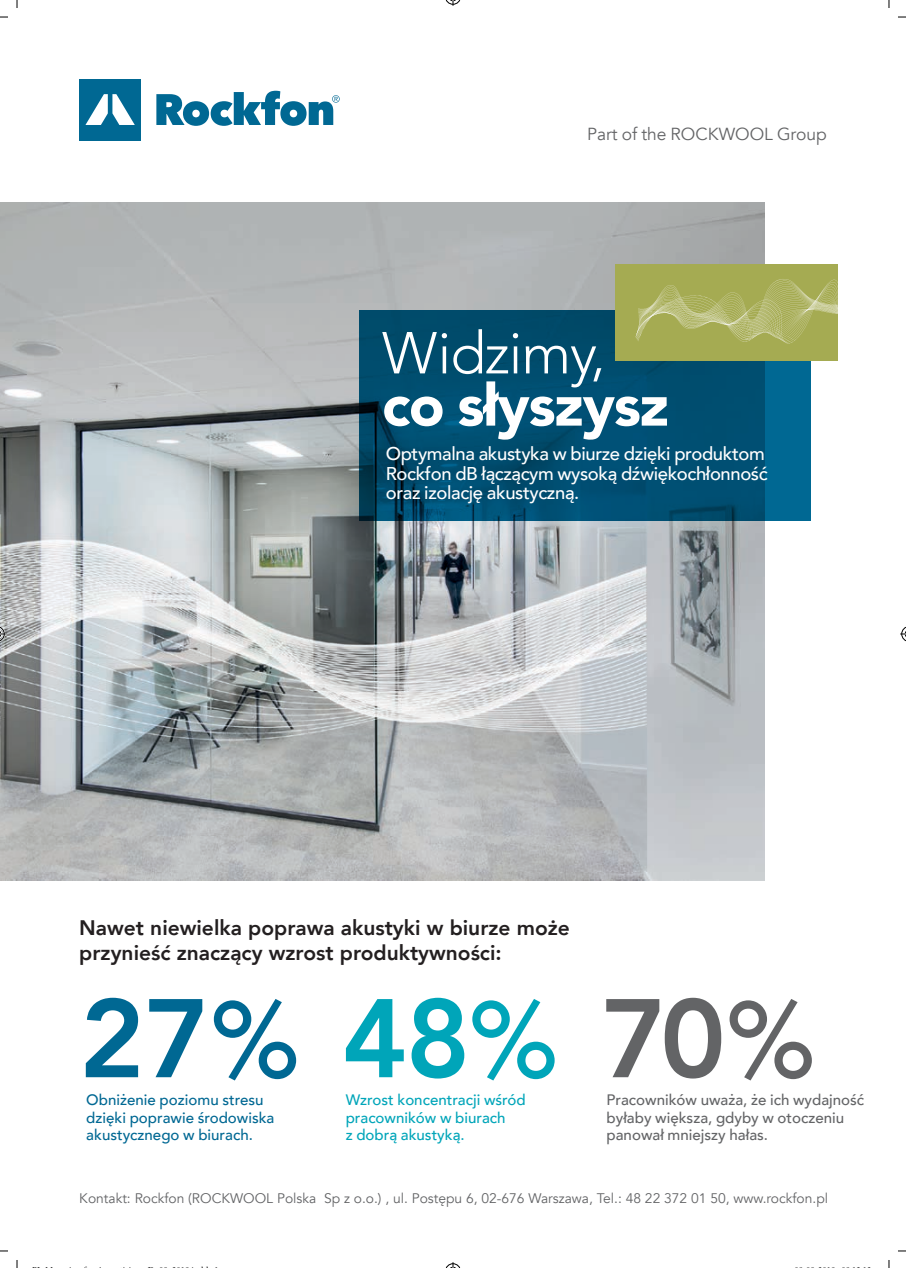
<style>
.page{position:relative;width:906px;height:1268px;background:#fff}
.page>*{position:absolute;margin:0;border:0;box-sizing:border-box;transform-origin:0 0}
.t1{font:800 110.25px "Avenir";color:#006893}
.t2{font:900 58.5px "Avenir";letter-spacing:-.02em;color:#fff}
.t3{font:300 58.5px "Avenir";letter-spacing:-.02em;color:#fff}
.t4{font:800 21px/25.2px "Avenir";color:#231f20}
.t5{font:500 18.45px/19.6px "Avenir";letter-spacing:-.02em;color:#fff}
.t6{font:17.4px "Avenir";color:#636466}
.t7{font:500 15.15px/17.2px "Avenir";color:#636466}
.t8{font:500 15.15px/17.2px "Avenir";color:#006893}
.t9{font:500 15.15px/17.2px "Avenir";color:#00a5b9}
.t10{font:13.8px "Avenir";color:#636466}
.s1{font-weight:500;font-size:105.75px}
.s2{color:#00a5b9}
.s3{font-weight:500;font-size:105.75px;color:#00a5b9}
.s4{color:#636466}
.s5{font-weight:500;font-size:105.75px;color:#636466}
</style>
<div class="page">
<svg style="left:156px;top:91px;width:184px;height:35px"></svg>
<div style="left:79px;top:79px;width:62px;height:61px;background:#006893"></div>
<svg style="left:85px;top:94px;width:50px;height:31px"></svg>
<img style="left:0;top:202px;width:764px;height:678px">
<svg style="left:359px;top:310px;width:452px;height:210px;background:#004f71"></svg>
<div style="left:615px;top:264px;width:222px;height:96px;background:#a5ab52"></div>
<svg style="left:635px;top:276px;width:203px;height:70px"></svg>
<svg style="left:0;top:16px;width:8px;height:2px"></svg>
<svg style="left:898px;top:16px;width:8px;height:2px"></svg>
<svg style="left:16px;top:0;width:2px;height:8px"></svg>
<svg style="left:16px;top:1260px;width:2px;height:7px"></svg>
<svg style="left:888px;top:0;width:2px;height:8px"></svg>
<svg style="left:888px;top:1260px;width:2px;height:7px"></svg>
<svg style="left:445px;top:0;width:16px;height:6px"></svg>
<svg style="left:446px;top:1262px;width:14px;height:5px"></svg>
<svg style="left:0;top:625px;width:6px;height:17px"></svg>
<svg style="left:900px;top:626px;width:6px;height:16px"></svg>
<p class="t6" style="left:587px;top:124px;width:241px">Part of the ROCKWOOL Group</p>
<h2 class="t3" style="left:382px;top:318px;width:225px">Widzimy,</h2>
<h2 class="t2" style="left:382px;top:355px;width:288px">co słyszysz</h2>
<p class="t5" style="left:386px;top:442px;width:383px">Optymalna akustyka w biurze dzięki produktom<br>Rockfon dB łączącym wysoką dźwiękochłonność oraz izolację akustyczną.</p>
<p class="t4" style="left:79px;top:914px;width:492px">Nawet niewielka poprawa akustyki w biurze może przynieść znaczący wzrost produktywności:</p>
<h1 class="t1" style="left:79px;top:952px;width:738px">27<span class="s1">%</span> <span class="s2">48</span><span class="s3">%</span> <span class="s4">70</span><span class="s5">%</span></h1>
<p class="t9" style="left:346px;top:1090px;width:181px">Wzrost koncentracji wśród pracowników w biurach<br>z dobrą akustyką.</p>
<p class="t7" style="left:606px;top:1090px;width:259px">Pracowników uważa, że ich wydajność byłaby większa, gdyby w otoczeniu panował mniejszy hałas.</p>
<p class="t8" style="left:86px;top:1090px;width:190px">Obniżenie poziomu stresu dzięki poprawie środowiska akustycznego w biurach.</p>
<p class="t10" style="left:79px;top:1189px;width:750px">Kontakt: Rockfon (ROCKWOOL Polska Sp z o.o.) , ul. Postępu 6, 02-676 Warszawa, Tel.: 48 22 372 01 50, www.rockfon.pl</p>
</div>
